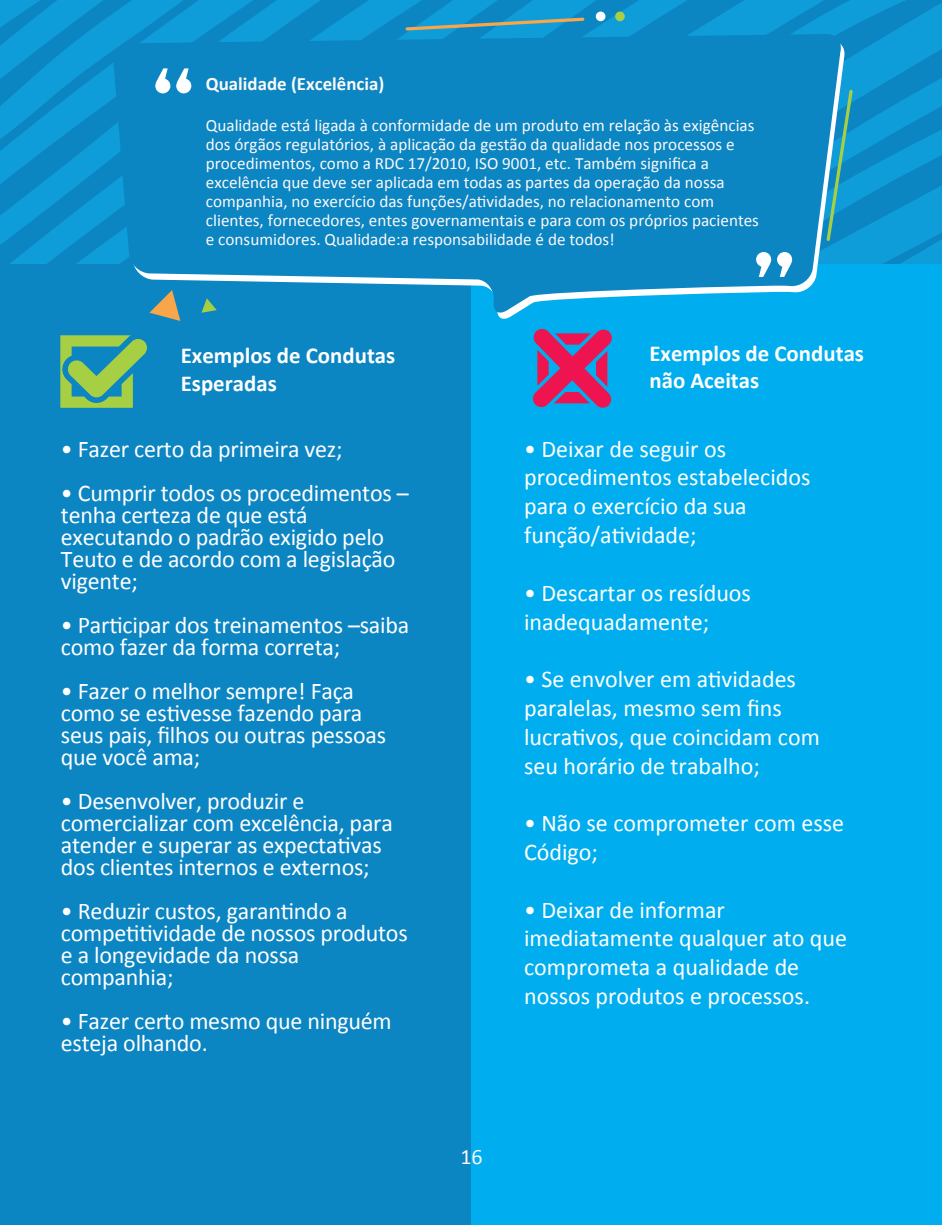
<style>
.page{position:relative;width:942px;height:1225px;background:#fff}
.page>*{position:absolute;margin:0;border:0;box-sizing:border-box;transform-origin:0 0}
.t1{font:24px/22px "Calibri";letter-spacing:-.01em;color:#fff}
.t2{font:700 22.8px/27.4px "Calibri";color:#fff}
.t3{font:22px "Calibri";color:#fbf9f8}
.t4{font:700 18.8px "Calibri";color:#fbf9f8}
.t5{font:17.2px/18.8px "Calibri";color:#fbf9f8}
</style>
<div class="page">
<svg style="left:9px;top:123px;width:103px;height:141px;background:#0d91cf"></svg>
<svg style="left:312px;top:0;width:209px;height:34px;background:#0d91ce"></svg>
<svg style="left:521px;top:0;width:420px;height:90px;background:#0e93d1"></svg>
<div style="left:0;top:264px;width:471px;height:961px;background:#0c85c3"></div>
<div style="left:471px;top:264px;width:470px;height:961px;background:#00aeef"></div>
<svg style="left:60px;top:335px;width:87px;height:73px"></svg>
<svg style="left:533px;top:329px;width:79px;height:79px"></svg>
<svg style="left:112px;top:34px;width:730px;height:281px;background:#118ac6"></svg>
<svg style="left:405px;top:18px;width:179px;height:13px;background:#4797af"></svg>
<svg style="left:149px;top:290px;width:31px;height:31px"></svg>
<svg style="left:201px;top:298px;width:16px;height:15px"></svg>
<div style="left:595px;top:12px;width:10px;height:9px;background:#fff;border-radius:50%"></div>
<div style="left:615px;top:12px;width:9px;height:9px;background:#a7cf44;border-radius:50%"></div>
<svg style="left:0;top:0;width:229px;height:123px;background:#1192ce"></svg>
<svg style="left:711px;top:90px;width:230px;height:187px;background:#1590ca"></svg>
<p class="t4" style="left:206px;top:70px;width:180px">Qualidade (Excelência)</p>
<p class="t5" style="left:206px;top:115px;width:554px">Qualidade está ligada à conformidade de um produto em relação às exigências dos órgãos regulatórios, à aplicação da gestão da qualidade nos processos e procedimentos, como a RDC 17/2010, ISO 9001, etc. Também significa a excelência que deve ser aplicada em todas as partes da operação da nossa companhia, no exercício das funções/atividades, no relacionamento com clientes, fornecedores, entes governamentais e para com os próprios pacientes e consumidores. Qualidade:a responsabilidade é de todos!</p>
<p class="t2" style="left:181px;top:341px;width:216px">Exemplos de Condutas<br>Esperadas</p>
<p class="t2" style="left:649px;top:338px;width:216px">Exemplos de Condutas não Aceitas</p>
<p class="t1" style="left:61px;top:436px;width:283px">• Fazer certo da primeira vez;</p>
<p class="t1" style="left:61px;top:480px;width:349px">• Cumprir todos os procedimentos – tenha certeza de que está executando o padrão exigido pelo<br>Teuto e de acordo com a legislação vigente;</p>
<p class="t1" style="left:61px;top:612px;width:350px">• Participar dos treinamentos –saiba como fazer da forma correta;</p>
<p class="t1" style="left:61px;top:678px;width:326px">• Fazer o melhor sempre! Faça como se estivesse fazendo para seus pais, filhos ou outras pessoas que você ama;</p>
<p class="t1" style="left:61px;top:788px;width:333px">• Desenvolver, produzir e comercializar com excelência, para atender e superar as expectativas dos clientes internos e externos;</p>
<p class="t1" style="left:61px;top:898px;width:348px">• Reduzir custos, garantindo a competitividade de nossos produtos e a longevidade da nossa companhia;</p>
<p class="t1" style="left:61px;top:1008px;width:332px">• Fazer certo mesmo que ninguém esteja olhando.</p>
<p class="t1" style="left:524px;top:433px;width:288px;line-height:28.8px">• Deixar de seguir os procedimentos estabelecidos para o exercício da sua função/atividade;</p>
<p class="t1" style="left:524px;top:577px;width:228px;line-height:28.8px">• Descartar os resíduos inadequadamente;</p>
<p class="t1" style="left:524px;top:663px;width:297px;line-height:28.8px">• Se envolver em atividades paralelas, mesmo sem fins lucrativos, que coincidam com seu horário de trabalho;</p>
<p class="t1" style="left:524px;top:807px;width:321px;line-height:28.8px">• Não se comprometer com esse<br>Código;</p>
<p class="t1" style="left:524px;top:894px;width:324px;line-height:28.8px">• Deixar de informar imediatamente qualquer ato que comprometa a qualidade de nossos produtos e processos.</p>
<p class="t3" style="left:460px;top:1143px;width:24px">16</p>
</div>
